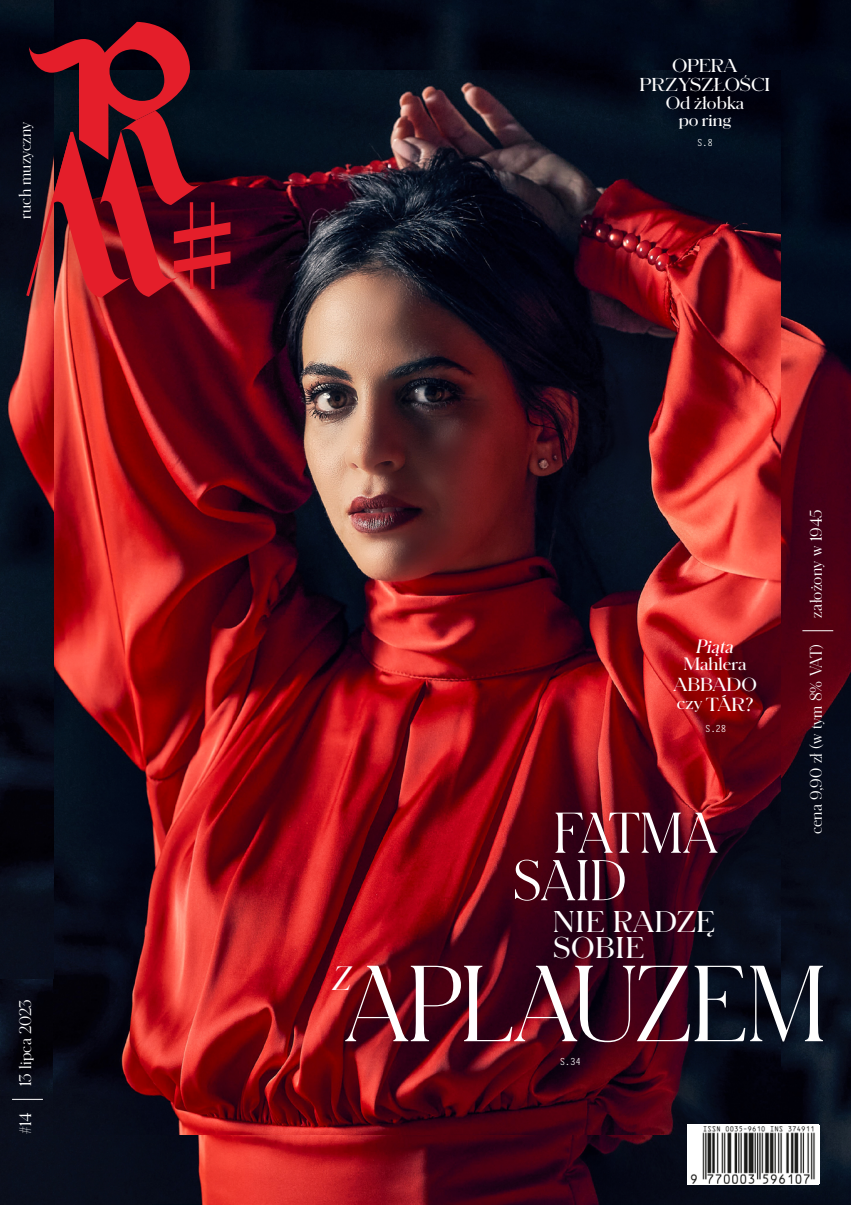
<style>
.page{position:relative;width:851px;height:1205px;background:#fff}
.page>*{position:absolute;margin:0;border:0;box-sizing:border-box;transform-origin:0 0}
.t1{font:300 100.62px "Schnyder M";letter-spacing:-.005em;color:#fff;scale:.96 1}
.t2{font:300 53.5px/47.5px "Schnyder S";color:#fff}
.t3{font:italic 600 31.5px "Schnyder M";color:#fff}
.t4{font:600 28px/25.8px "Schnyder Wide S";letter-spacing:.035em;color:#fff}
.t5{font:italic 600 18px "Schnyder S";letter-spacing:.01em;color:#fff}
.t6{font:600 17.62px/20.6px "Schnyder Wide S";color:#fff}
.t7{font:600 17.38px/19.2px "Schnyder Wide S";color:#fff;text-align:center}
.t8{font:600 16.75px "Schnyder Wide S";color:#fff}
.t9{font:600 16.5px/17.5px "Schnyder Wide S";color:#fff;text-align:center}
.t10{font:300 15.75px "Schnyder S";letter-spacing:.01em;color:#fff}
.t11{font:300 9.62px "Iosevka";color:#fff}
.s1{font-size:16.75px}
</style>
<div class="page">
<img style="left:0;top:0;width:850px;height:1205px">
<img style="left:53px;top:71px;width:727px;height:1063px">
<img style="left:0;top:0;width:53px;height:978px">
<div style="left:9px;top:4px;width:239px;height:311px;background:#000;opacity:.1"></div>
<svg style="left:26px;top:22px;width:204px;height:276px;background:#6d1521"></svg>
<svg style="left:687px;top:1125px;width:132px;height:60px"></svg>
<img style="left:690px;top:1125px;width:129px;height:58px">
<hr style="left:12px;top:1099px;width:31px;height:1px;background:#fff">
<hr style="left:802px;top:630px;width:31px;height:1px;background:#fff">
<div style="left:669px;top:642px;width:96px;height:87px;background:#000;opacity:.1"></div>
<div style="left:635px;top:62px;width:142px;height:84px;background:#000;opacity:.1"></div>
<div style="left:691px;top:142px;width:30px;height:22px;background:#040f20"></div>
<div style="left:700px;top:728px;width:34px;height:22px;background:#000;opacity:.1"></div>
<div style="left:554px;top:1061px;width:34px;height:22px;background:#000;opacity:.1"></div>
<p class="t10" style="left:14px;top:218px;width:98px;rotate:-90deg">ruch muzyczny</p>
<p class="t10" style="left:15px;top:1086px;width:89px;rotate:-90deg">13 lipca 2023</p>
<p class="t10" style="left:15px;top:1134px;width:23px;rotate:-90deg">#14</p>
<p class="t7" style="left:640px;top:55px;width:131px">OPERA<br>PRZYSZŁOŚCI</p>
<p class="t9" style="left:665px;top:93px;width:80px">Od żłobka po ring</p>
<p class="t11" style="left:697px;top:135px;width:17px">S.8</p>
<p class="t5" style="left:696px;top:633px;width:39px">Piąta</p>
<p class="t8" style="left:683px;top:652px;width:64px">Mahlera</p>
<p class="t6" style="left:673px;top:673px;width:85px">ABBADO <span class="s1">czy</span> TÁR?</p>
<p class="t11" style="left:705px;top:721px;width:22px">S.28</p>
<h2 class="t2" style="left:513px;top:808px;width:206px;text-indent:41px">FATMA<br>SAID</h2>
<h3 class="t4" style="left:553px;top:908px;width:163px">NIE RADZĘ<br>SOBIE</h3>
<p class="t10" style="left:804px;top:617px;width:110px;rotate:-90deg">założony w 1945</p>
<p class="t10" style="left:804px;top:834px;width:192px;rotate:-90deg">cena 9,90 zł (w tym 8% VAT)</p>
<h1 class="t1" style="left:344px;top:936px;width:502px">APLAUZEM</h1>
<h3 class="t3" style="left:332px;top:957px;width:20px">Z</h3>
<p class="t11" style="left:560px;top:1054px;width:22px">S.34</p>
</div>
